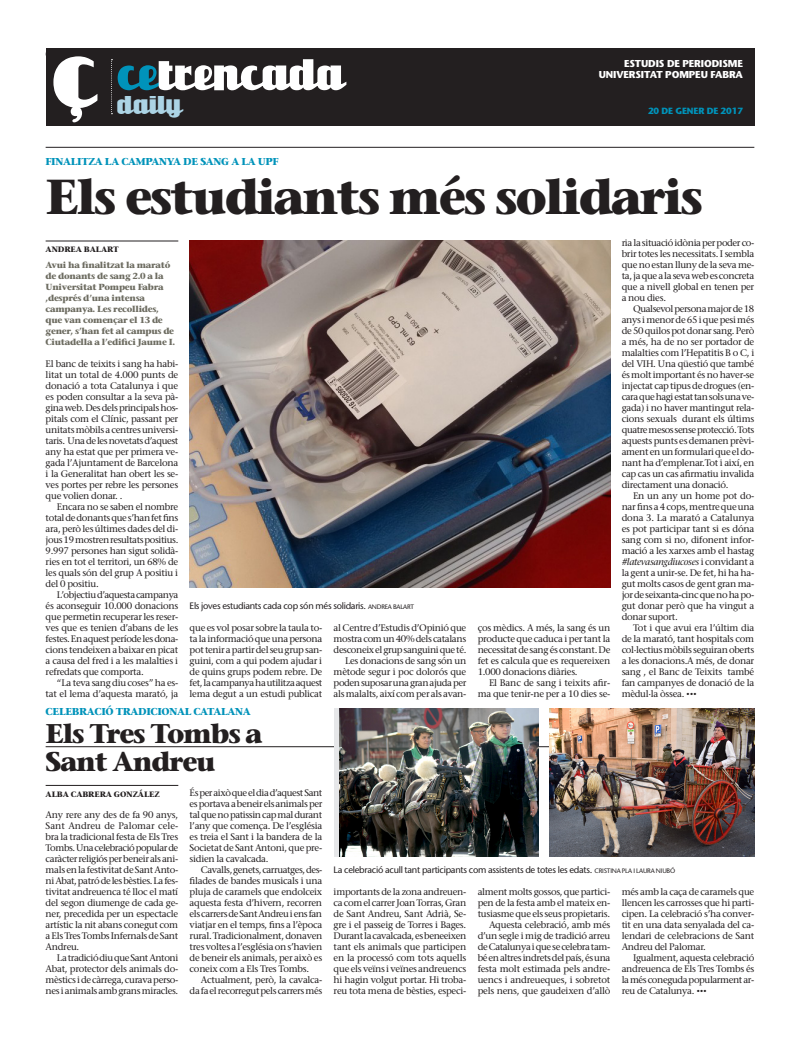
<style>
.page{position:relative;width:800px;height:1049px;background:#fff}
.page>*{position:absolute;margin:0;border:0;box-sizing:border-box;transform-origin:0 0}
._05_Titol_5_Col{font:700 49px "Stone Serif";letter-spacing:-.045em;color:#231f20}
._05_Titol_3_Col{font:700 27px/28px "Stone Serif";letter-spacing:-.045em;color:#231f20}
.t1{font:23.5px "Unicorn";letter-spacing:.01em;color:#acd4e5}
._06_Epigraf_Cronica{font:700 10px "Stone Serif";letter-spacing:-.03em;color:#0093ba}
.t2{font:700 10px "Stone Sans";letter-spacing:-.01em;color:#fff}
._02_Text_Sangria{font:9.5px/11px "Stone Serif";letter-spacing:-.03em;color:#231f20;text-align:justify}
._02_Text_Sense_Sangr{font:9.5px/11px "Stone Serif";letter-spacing:-.03em;color:#231f20;text-align:justify}
._04_Peu_de_Foto{font:9.3px "Stone Sans";letter-spacing:-.03em;color:#231f20}
.t3{font:700 9px "Stone Sans";letter-spacing:-.01em;color:#0093ba}
._01_Entradeta{font:700 8.8px/11px "Stone Serif";letter-spacing:-.03em;color:#6d6c61}
.t4{font:700 7.8px "Stone Serif";letter-spacing:-.01em;color:#231f20}
.s1{font-size:6.5px}
.s2{font-style:italic}
.s3{font-weight:700;font-size:12px}
</style>
<div class="page">
<hr style="left:46px;top:147px;width:708px;height:1px;background:#231f20">
<img style="left:190px;top:241px;width:420px;height:346px">
<hr style="left:46px;top:241px;width:132px;height:1px;background:#231f20">
<div style="left:46px;top:48px;width:708px;height:77px;background:#231f20"></div>
<svg style="left:53px;top:56px;width:44px;height:66px"></svg>
<svg style="left:111px;top:59px;width:1px;height:55px"></svg>
<svg style="left:118px;top:59px;width:228px;height:31px"></svg>
<hr style="left:46px;top:746px;width:708px;height:1px;background:#231f20">
<img style="left:550px;top:708px;width:204px;height:149px">
<hr style="left:46px;top:785px;width:132px;height:1px;background:#231f20">
<div style="left:334px;top:708px;width:204px;height:149px;background:#e6e7e9"></div>
<img style="left:339px;top:708px;width:199px;height:149px">
<p class="t2" style="left:624px;top:57px;width:120px">ESTUDIS DE PERIODISME</p>
<p class="t2" style="left:599px;top:68px;width:146px">UNIVERSITAT POMPEU FABRA</p>
<p class="t1" style="left:118px;top:92px;width:66px">daily</p>
<p class="t3" style="left:648px;top:106px;width:96px">20 DE GENER DE 2017</p>
<p class="_06_Epigraf_Cronica" style="left:46px;top:155px;width:234px">FINALITZA LA CAMPANYA DE SANG A LA UPF</p>
<p class="_05_Titol_5_Col" style="left:46px;top:166px;width:659px">Els estudiants més solidaris</p>
<p class="t4" style="left:46px;top:245px;width:75px">ANDREA BALART</p>
<p class="_01_Entradeta" style="left:46px;top:260px;width:131px">Avui ha finalitzat la marató de donants de sang 2.0 a la<br>Universitat Pompeu Fabra ,després d’una intensa campanya. Les recollides, que van començar el 13 de gener, s’han fet al campus de<br>Ciutadella a l’edifici Jaume I.</p>
<p class="_02_Text_Sense_Sangr" style="left:46px;top:358px;width:134px">El banc de teixits i sang ha habi&shy;litat un total de 4.000 punts de donació a tota Catalunya i que es poden consultar a la seva pà&shy;gina web. Des dels principals hos&shy;pitals com el Clínic, passant per unitats mòbils a centres universi&shy;taris. Una de les novetats d’aquest any ha estat que per primera ve&shy;gada l’Ajuntament de Barcelona i la Generalitat han obert les se&shy;ves portes per rebre les persones que volien donar. .</p>
<p class="_02_Text_Sangria" style="left:46px;top:501px;width:134px;text-indent:11px">Encara no se saben el nombre total de donants que s’han fet fins ara, però les últimes dades del di&shy;jous 19 mostren resultats positius.<br>9.997 persones han sigut solidà&shy;ries en tot el territori, un 68% de les quals són del grup A positiu i del 0 positiu.</p>
<p class="_02_Text_Sangria" style="left:46px;top:589px;width:134px;text-indent:11px">L’objectiu d’aquesta campanya és aconseguir 10.000 donacions que permetin recuperar les reser&shy;ves que es tenien d’abans de les festes. En aquest període les dona&shy;cions tendeixen a baixar en picat a causa del fred i a les malalties i refredats que comporta.</p>
<p class="_02_Text_Sangria" style="left:46px;top:677px;width:134px;text-align:right">“La teva sang diu coses” ha es&shy;tat el lema d’aquesta marató, ja</p>
<p class="_04_Peu_de_Foto" style="left:190px;top:600px;width:226px">Els joves estudiants cada cop són més solidaris. <span class="s1">ANDREA BALART</span></p>
<p class="_02_Text_Sangria" style="left:190px;top:622px;width:134px">que es vol posar sobre la taula to&shy;ta la informació que una persona pot tenir a partir del seu grup san&shy;guini, com a qui podem ajudar i de quins grups podem rebre. De fet, la campanya ha utilitza aquest lema degut a un estudi publicat</p>
<p class="_02_Text_Sangria" style="left:334px;top:622px;width:134px">al Centre d’Estudis d’Opinió que mostra com un 40% dels catalans desconeix el grup sanguini que té.</p>
<p class="_02_Text_Sangria" style="left:334px;top:655px;width:134px;text-indent:11px">Les donacions de sang són un mètode segur i poc dolorós que poden suposar una gran ajuda per als malalts, així com per als avan-</p>
<p class="_06_Epigraf_Cronica" style="left:46px;top:705px;width:207px">CELEBRACIÓ TRADICIONAL CATALANA</p>
<p class="_05_Titol_3_Col" style="left:46px;top:719px;width:218px">Els Tres Tombs a<br>Sant Andreu</p>
<p class="_02_Text_Sangria" style="left:478px;top:622px;width:134px">ços mèdics. A més, la sang és un producte que caduca i per tant la necessitat de sang és constant. De fet es calcula que es requereixen 1.000 donacions diàries.</p>
<p class="_02_Text_Sangria" style="left:478px;top:677px;width:134px;text-align:right">El Banc de sang i teixits afir&shy;ma que tenir-ne per a 10 dies se-</p>
<p class="_02_Text_Sangria" style="left:622px;top:237px;width:134px">ria la situació idònia per poder co&shy;brir totes les necessitats. I sembla que no estan lluny de la seva me&shy;ta, ja que a la seva web es concreta que a nivell global en tenen per a nou dies.</p>
<p class="_02_Text_Sangria" style="left:622px;top:303px;width:134px;text-indent:11px">Qualsevol persona major de 18 anys i menor de 65 i que pesi més de 50 quilos pot donar sang. Però a més, ha de no ser portador de malalties com l’Hepatitis B o C, i del VIH. Una qüestió que també és molt important és no haver-se injectat cap tipus de drogues (en&shy;cara que hagi estat tan sols una ve&shy;gada) i no haver mantingut rela&shy;cions sexuals durant els últims quatre mesos sense protecció. Tots aquests punts es demanen prèvi&shy;ament en un formulari que el do&shy;nant ha d’emplenar.Tot i així, en cap cas un cas afirmatiu invalida directament una donació.</p>
<p class="_02_Text_Sangria" style="left:622px;top:490px;width:134px;text-indent:11px">En un any un home pot do&shy;nar fins a 4 cops, mentre que una dona 3. La marató a Catalunya es pot participar tant si es dóna sang com si no, difonent infor&shy;mació a les xarxes amb el hastag <span class="s2">#latevasangdiucoses</span> i convidant a la gent a unir-se. De fet, hi ha ha&shy;gut molts casos de gent gran ma&shy;jor de seixanta-cinc que no ha po&shy;gut donar però que ha vingut a donar suport.</p>
<p class="_02_Text_Sangria" style="left:622px;top:622px;width:134px;text-indent:11px">Tot i que avui era l’últim dia de la marató, tant hospitals com col·lectius mòbils seguiran oberts a les donacions.A més, de donar sang , el Banc de Teixits també fan campanyes de donació de la mèdul·la òssea. <span class="s3">···</span></p>
<p class="t4" style="left:46px;top:789px;width:116px">ALBA CABRERA GONZÁLEZ</p>
<p class="_02_Text_Sense_Sangr" style="left:46px;top:809px;width:134px">Any rere any des de fa 90 anys, Sant Andreu de Palomar cele&shy;bra la tradicional festa de Els Tres Tombs. Una celebració popular de caràcter religiós per beneir als ani&shy;mals en la festivitat de Sant Anto&shy;ni Abat, patró de les bèsties. La fes&shy;tivitat andreuenca té lloc el matí del segon diumenge de cada ge&shy;ner, precedida per un espectacle artístic la nit abans conegut com a Els Tres Tombs Infernals de Sant Andreu.</p>
<p class="_02_Text_Sangria" style="left:46px;top:952px;width:134px;text-indent:11px">La tradició diu que Sant Antoni Abat, protector dels animals do&shy;mèstics i de càrrega, curava perso&shy;nes i animals amb grans miracles.</p>
<p class="_02_Text_Sangria" style="left:190px;top:787px;width:134px">És per això que el dia d’aquest Sant es portava a beneir els animals per tal que no patissin cap mal durant l’any que comença. De l’església es treia el Sant i la bandera de la Societat de Sant Antoni, que pre&shy;sidien la cavalcada.</p>
<p class="_02_Text_Sangria" style="left:190px;top:864px;width:134px;text-indent:11px">Cavalls, genets, carruatges, des&shy;filades de bandes musicals i una pluja de caramels que endolceix aquesta festa d’hivern, recorren els carrers de Sant Andreu i ens fan viatjar en el temps, fins a l’època rural. Tradicionalment, donaven tres voltes a l’església on s’havien de beneir els animals, per això es coneix com a Els Tres Tombs.</p>
<p class="_02_Text_Sangria" style="left:190px;top:974px;width:134px;text-align:right">Actualment, però, la cavalca&shy;da fa el recorregut pels carrers més</p>
<p class="_04_Peu_de_Foto" style="left:334px;top:864px;width:343px">La celebració acull tant participants com assistents de totes les edats. <span class="s1">CRISTINA PLA I LAURA NIUBÓ</span></p>
<p class="_02_Text_Sangria" style="left:334px;top:886px;width:134px">importants de la zona andreuen&shy;ca com el carrer Joan Torras, Gran de Sant Andreu, Sant Adrià, Se&shy;gre i el passeig de Torres i Bages.<br>Durant la cavalcada, es beneeixen tant els animals que participen en la processó com tots aquells que els veïns i veïnes andreuencs hi hagin volgut portar. Hi troba&shy;reu tota mena de bèsties, especi-</p>
<p class="_02_Text_Sangria" style="left:478px;top:886px;width:134px">alment molts gossos, que partici&shy;pen de la festa amb el mateix en&shy;tusiasme que els seus propietaris.</p>
<p class="_02_Text_Sangria" style="left:478px;top:919px;width:134px;text-indent:11px">Aquesta celebració, amb més d’un segle i mig de tradició arreu de Catalunya i que se celebra tam&shy;bé en altres indrets del país, és una festa molt estimada pels andre&shy;uencs i andreueques, i sobretot pels nens, que gaudeixen d’allò</p>
<p class="_02_Text_Sangria" style="left:622px;top:886px;width:134px">més amb la caça de caramels que llencen les carrosses que hi parti&shy;cipen. La celebració s’ha conver&shy;tit en una data senyalada del ca&shy;lendari de celebracions de Sant Andreu del Palomar.</p>
<p class="_02_Text_Sangria" style="left:622px;top:952px;width:134px;text-indent:11px">Igualment, aquesta celebració andreuenca de Els Tres Tombs és la més coneguda popularment ar&shy;reu de Catalunya. <span class="s3">···</span></p>
</div>
